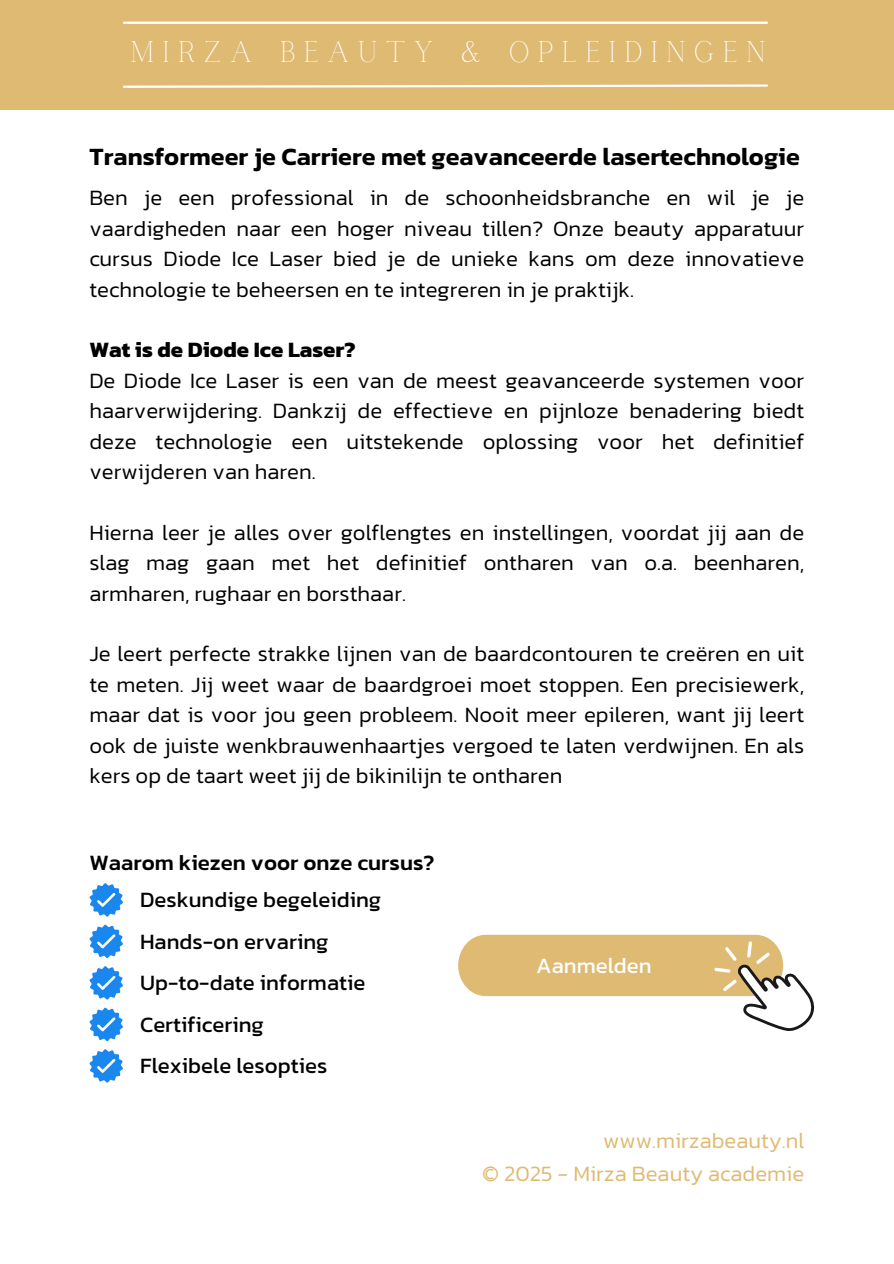
<style>
.page{position:relative;width:894px;height:1264px;background:#fff}
.page>*{position:absolute;margin:0;border:0;box-sizing:border-box;transform-origin:0 0}
.t1{font:29.7px "Calgary";letter-spacing:.26em;color:#fff}
.t2{font:600 25.2px "Kanit";color:#000}
.t3{font:300 22.2px/30.3px "Kanit";color:#000;text-align:justify}
.t4{font:22.2px "Kanit";color:#000}
.t5{font:300 22.2px "Kanit";color:#dfba73}
.t6{font:500 22.2px "Kanit";color:#000}
.t7{font:700 22.2px "Kanit";color:#000}
.t8{font:22.2px "Kanit";color:#fff}
</style>
<div class="page">
<div style="left:0;top:0;width:893px;height:109px;background:#dfba73"></div>
<hr style="left:124px;top:22px;width:642px;height:2px;background:#fff">
<svg style="left:122px;top:84px;width:646px;height:4px"></svg>
<svg style="left:89px;top:883px;width:34px;height:33px"></svg>
<svg style="left:89px;top:924px;width:34px;height:34px"></svg>
<svg style="left:89px;top:966px;width:34px;height:33px"></svg>
<svg style="left:89px;top:1007px;width:34px;height:34px"></svg>
<svg style="left:89px;top:1049px;width:34px;height:33px"></svg>
<svg style="left:458px;top:934px;width:356px;height:97px"></svg>
<p class="t1" style="left:130px;top:36px;width:637px">MIRZA BEAUTY &amp; OPLEIDINGEN</p>
<h1 class="t2" style="left:89px;top:137px;width:711px">Transformeer je Carriere met geavanceerde lasertechnologie</h1>
<p class="t3" style="left:89px;top:182px;width:716px">Ben je een professional in de schoonheidsbranche en wil je je vaardigheden naar een hoger niveau tillen? Onze beauty apparatuur cursus Diode Ice Laser bied je de unieke kans om deze innovatieve technologie te beheersen en te integreren in je praktijk.</p>
<p class="t7" style="left:89px;top:333px;width:268px">Wat is de Diode Ice Laser?</p>
<p class="t3" style="left:89px;top:365px;width:716px">De Diode Ice Laser is een van de meest geavanceerde systemen voor haarverwijdering. Dankzij de effectieve en pijnloze benadering biedt deze technologie een uitstekende oplossing voor het definitief verwijderen van haren.</p>
<p class="t3" style="left:89px;top:517px;width:716px">Hierna leer je alles over golflengtes en instellingen, voordat jij aan de slag mag gaan met het definitief ontharen van o.a. beenharen, armharen, rughaar en borsthaar.</p>
<p class="t3" style="left:89px;top:638px;width:716px">Je leert perfecte strakke lijnen van de baardcontouren te creëren en uit te meten. Jij weet waar de baardgroei moet stoppen. Een precisiewerk, maar dat is voor jou geen probleem. Nooit meer epileren, want jij leert ook de juiste wenkbrauwenhaartjes vergoed te laten verdwijnen. En als kers op de taart weet jij de bikinilijn te ontharen</p>
<h3 class="t6" style="left:89px;top:845px;width:346px">Waarom kiezen voor onze cursus?</h3>
<p class="t4" style="left:140px;top:882px;width:242px">Deskundige begeleiding</p>
<p class="t4" style="left:140px;top:924px;width:190px">Hands-on ervaring</p>
<p class="t4" style="left:140px;top:965px;width:227px">Up-to-date informatie</p>
<p class="t4" style="left:140px;top:1007px;width:125px">Certificering</p>
<p class="t4" style="left:140px;top:1048px;width:189px">Flexibele lesopties</p>
<p class="t8" style="left:536px;top:948px;width:117px">Aanmelden</p>
<p class="t5" style="left:603px;top:1123px;width:203px">www.mirzabeauty.nl</p>
<h2 class="t5" style="left:482px;top:1156px;width:323px">© 2025 - Mirza Beauty academie</h2>
</div>
